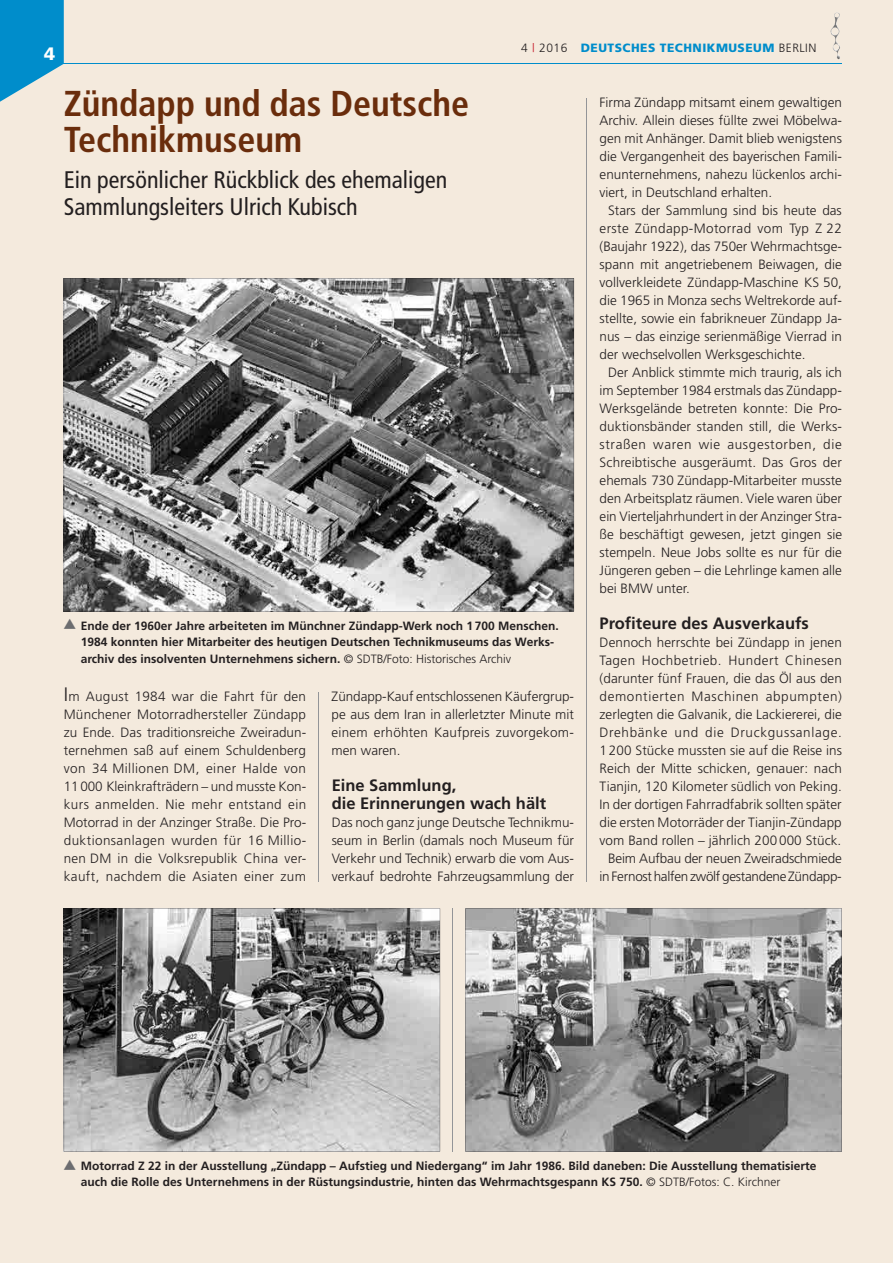
<style>
.page{position:relative;width:893px;height:1263px;background:#f4eadd}
.page>*{position:absolute;margin:0;border:0;box-sizing:border-box;transform-origin:0 0}
.t1{font:700 condensed 36px/36px "Frutiger";color:#6a2d0c}
.t2{font:condensed 24px/27px "Frutiger";color:#231f20}
.t3{font:900 18px "Frutiger";color:#fff}
.t4{font:700 16.5px/18px "Frutiger";color:#231f20}
.t5{font:300 13.5px/18px "Frutiger";letter-spacing:.005em;color:#231f20;text-align:justify}
.t6{font:700 12px/16.5px "Frutiger";color:#231f20}
.t7{font:900 12px "Frutiger";letter-spacing:.04em;color:#008dcb}
.s1{font-weight:300;color:#231f20}
.s2{font-weight:300;color:#c7202f}
.s3{color:#6c6d70}
.s4{font-weight:300}
.s5{font-size:19.5px}
</style>
<div class="page">
<svg style="left:0;top:0;width:64px;height:102px"></svg>
<hr style="left:0;top:63px;width:842px;height:1px;background:#008dcb">
<img style="left:830px;top:12px;width:10px;height:47px">
<hr style="left:587px;top:98px;width:1px;height:783px;background:#939598">
<hr style="left:319px;top:692px;width:1px;height:189px;background:#939598">
<svg style="left:64px;top:278px;width:510px;height:333px"></svg>
<svg style="left:64px;top:908px;width:376px;height:243px"></svg>
<svg style="left:466px;top:908px;width:376px;height:243px"></svg>
<hr style="left:453px;top:908px;width:1px;height:243px;background:#939598">
<h3 class="t3" style="left:44px;top:43px;width:13px">4</h3>
<p class="t7" style="left:521px;top:40px;width:297px"><span class="s1">4</span> <span class="s2">|</span> <span class="s1">2016</span> DEUTSCHES TECHNIKMUSEUM <span class="s1">BERLIN</span></p>
<h1 class="t1" style="left:64px;top:86px;width:407px">Zündapp und das Deutsche<br>Technikmuseum</h1>
<h2 class="t2" style="left:64px;top:167px;width:385px">Ein persönlicher Rückblick des ehemaligen<br>Sammlungsleiters Ulrich Kubisch</h2>
<p class="t6" style="left:81px;top:617px;width:479px;text-indent:-17px"><span class="s3">▲</span> Ende der 1960er Jahre arbeiteten im Münchner Zündapp-Werk noch 1 700 Menschen.<br>1984 konnten hier Mitarbeiter des heutigen Deutschen Technikmuseums das Werks&shy;archiv des insolventen Unternehmens sichern. <span class="s4">© SDTB/Foto: Historisches Archiv</span></p>
<p class="t5" style="left:64px;top:688px;width:244px"><span class="s5">I</span>m August 1984 war die Fahrt für den Münchener Motorradhersteller Zündapp zu Ende. Das traditionsreiche Zweiradun&shy;ternehmen saß auf einem Schuldenberg von 34 Millionen DM, einer Halde von 11000 Kleinkrafträdern – und musste Kon&shy;kurs anmelden. Nie mehr entstand ein Motorrad in der Anzinger Straße. Die Pro&shy;duktionsanlagen wurden für 16 Millio&shy;nen DM in die Volksrepublik China ver&shy;kauft, nachdem die Asiaten einer zum</p>
<p class="t5" style="left:332px;top:688px;width:244px">Zündapp-Kauf entschlossenen Käufergrup&shy;pe aus dem Iran in allerletzter Minute mit einem erhöhten Kaufpreis zuvorgekom&shy;men waren.</p>
<p class="t4" style="left:332px;top:776px;width:216px">Eine Sammlung,<br>die Erinnerungen wach hält</p>
<p class="t5" style="left:332px;top:814px;width:244px">Das noch ganz junge Deutsche Technikmu&shy;seum in Berlin (damals noch Museum für Verkehr und Technik) erwarb die vom Aus&shy;verkauf bedrohte Fahrzeugsammlung der</p>
<p class="t5" style="left:600px;top:94px;width:244px">Firma Zündapp mitsamt einem gewaltigen Archiv. Allein dieses füllte zwei Möbelwa&shy;gen mit Anhänger. Damit blieb wenigstens die Vergangenheit des bayerischen Famili&shy;enunternehmens, nahezu lückenlos archi&shy;viert, in Deutschland erhalten.</p>
<p class="t5" style="left:600px;top:202px;width:244px;text-indent:9px">Stars der Sammlung sind bis heute das erste Zündapp-Motorrad vom Typ Z 22 (Baujahr 1922), das 750er Wehrmachtsge&shy;spann mit angetriebenem Beiwagen, die vollverkleidete Zündapp-Maschine KS 50, die 1965 in Monza sechs Weltrekorde auf&shy;stellte, sowie ein fabrikneuer Zündapp Ja&shy;nus – das einzige serienmäßige Vierrad in der wechselvollen Werksgeschichte.</p>
<p class="t5" style="left:600px;top:364px;width:244px;text-indent:9px">Der Anblick stimmte mich traurig, als ich im September 1984 erstmals das Zündapp-Werksgelände betreten konnte: Die Pro&shy;duktionsbänder standen still, die Werks&shy;straßen waren wie ausgestorben, die Schreibtische ausgeräumt. Das Gros der ehemals 730 Zündapp-Mitarbeiter musste den Arbeitsplatz räumen. Viele waren über ein Vierteljahrhundert in der Anzinger Stra&shy;ße beschäftigt gewesen, jetzt gingen sie stempeln. Neue Jobs sollte es nur für die Jüngeren geben – die Lehrlinge kamen alle bei BMW unter.</p>
<p class="t4" style="left:600px;top:614px;width:211px">Profiteure des Ausverkaufs</p>
<p class="t5" style="left:600px;top:634px;width:244px;text-align:right">Dennoch herrschte bei Zündapp in jenen Tagen Hochbetrieb. Hundert Chinesen (darunter fünf Frauen, die das Öl aus den demontierten Maschinen abpumpten) zerlegten die Galvanik, die Lackiererei, die Drehbänke und die Druckgussanlage.<br>1 200 Stücke mussten sie auf die Reise ins Reich der Mitte schicken, genauer: nach Tianjin, 120 Kilometer südlich von Peking.<br>In der dortigen Fahrradfabrik sollten später die ersten Motorräder der Tianjin-Zündapp vom Band rollen – jährlich 200000 Stück.<br>Beim Aufbau der neuen Zweiradschmiede in Fernost halfen zwölf gestandene Zündapp-</p>
<p class="t6" style="left:81px;top:1157px;width:737px;text-indent:-17px"><span class="s3">▲</span> Motorrad Z 22 in der Ausstellung „Zündapp – Aufstieg und Niedergang“ im Jahr 1986. Bild daneben: Die Ausstellung thematisierte auch die Rolle des Unternehmens in der Rüstungsindustrie, hinten das Wehrmachtsgespann KS 750. <span class="s4">© SDTB/Fotos: C. Kirchner</span></p>
</div>
